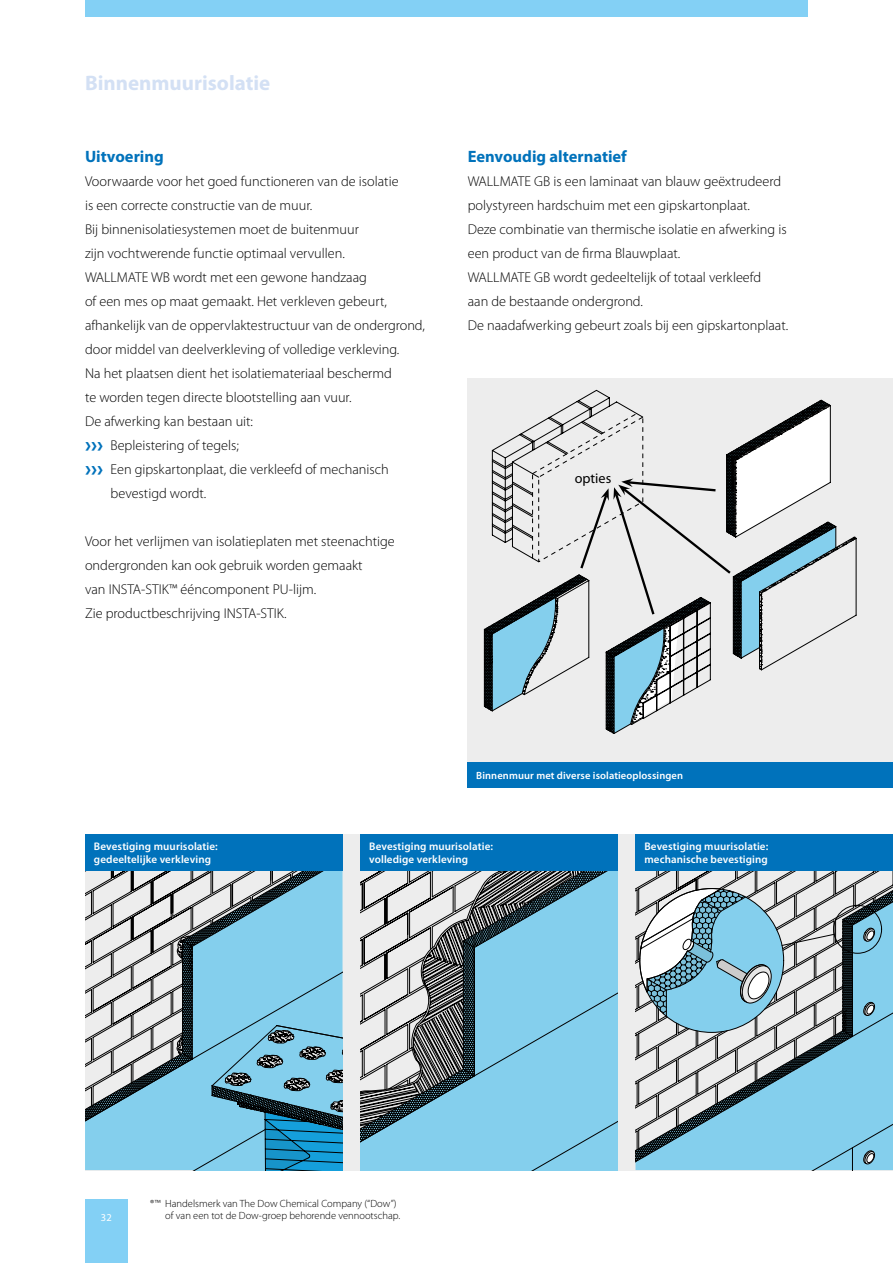
<style>
.page{position:relative;width:893px;height:1263px;background:#fff}
.page>*{position:absolute;margin:0;border:0;box-sizing:border-box;transform-origin:0 0}
.t1{font:700 21px "Myriad Pro";color:#d3e0f4}
.t2{font:700 16.5px "Myriad Pro";color:#0072bb}
.t3{font:300 14.25px/24px "Myriad Pro";color:#000}
.t4{font:14.25px "Myriad Pro";color:#000}
.t5{font:600 10.95px/12.6px "Myriad Pro";letter-spacing:.01em;color:#fff}
.t6{font:300 10.5px/12px "Myriad Pro";color:#000}
.t7{font:600 10.5px "Myriad Pro";letter-spacing:.01em;color:#fff}
.t8{font:10.5px "Myriad Pro";color:#fff}
.s1{font-weight:700;font-size:22.5px;color:#0072bb}
</style>
<div class="page">
<div style="left:85px;top:1199px;width:43px;height:64px;background:#83d0f5"></div>
<div style="left:85px;top:0;width:723px;height:17px;background:#83d0f5"></div>
<div style="left:85px;top:834px;width:808px;height:336px;background:#ededed"></div>
<svg style="left:85px;top:870px;width:533px;height:300px"></svg>
<svg style="left:360px;top:983px;width:258px;height:187px;background:#82b6ca"></svg>
<svg style="left:635px;top:870px;width:258px;height:300px"></svg>
<svg style="left:635px;top:919px;width:258px;height:249px"></svg>
<div style="left:468px;top:378px;width:425px;height:400px;background:#ededed"></div>
<svg style="left:484px;top:390px;width:372px;height:344px"></svg>
<div style="left:468px;top:762px;width:425px;height:25px;background:#0072bb"></div>
<div style="left:635px;top:834px;width:258px;height:36px;background:#0072bb"></div>
<div style="left:360px;top:834px;width:258px;height:36px;background:#0072bb"></div>
<div style="left:85px;top:834px;width:258px;height:36px;background:#0072bb"></div>
<h1 class="t1" style="left:85px;top:71px;width:187px">Binnenmuurisolatie</h1>
<p class="t2" style="left:85px;top:147px;width:80px">Uitvoering</p>
<p class="t3" style="left:85px;top:169px;width:315px">Voorwaarde voor het goed functioneren van de isolatie</p>
<p class="t3" style="left:85px;top:193px;width:229px">is een correcte constructie van de muur.</p>
<p class="t3" style="left:85px;top:217px;width:275px">Bij binnenisolatiesystemen moet de buitenmuur</p>
<p class="t3" style="left:85px;top:241px;width:261px">zijn vochtwerende functie optimaal vervullen.</p>
<p class="t3" style="left:85px;top:265px;width:283px">WALLMATE WB wordt met een gewone handzaag</p>
<p class="t3" style="left:85px;top:289px;width:303px">of een mes op maat gemaakt. Het verkleven gebeurt,</p>
<p class="t3" style="left:85px;top:313px;width:341px">afhankelijk van de oppervlaktestructuur van de ondergrond,</p>
<p class="t3" style="left:85px;top:337px;width:316px">door middel van deelverkleving of volledige verkleving.</p>
<p class="t3" style="left:85px;top:361px;width:308px">Na het plaatsen dient het isolatiemateriaal beschermd</p>
<p class="t3" style="left:85px;top:385px;width:268px">te worden tegen directe blootstelling aan vuur.</p>
<p class="t3" style="left:85px;top:409px;width:170px">De afwerking kan bestaan uit:</p>
<p class="t3" style="left:85px;top:433px;width:155px"><span class="s1">›››</span> Bepleistering of tegels;</p>
<p class="t3" style="left:85px;top:457px;width:305px"><span class="s1">›››</span> Een gipskartonplaat, die verkleefd of mechanisch</p>
<p class="t3" style="left:111px;top:481px;width:97px">bevestigd wordt.</p>
<p class="t3" style="left:85px;top:529px;width:311px">Voor het verlijmen van isolatieplaten met steenachtige ondergronden kan ook gebruik worden gemaakt<br>van INSTA-STIK™ ééncomponent PU-lijm.<br>Zie productbeschrijving INSTA-STIK.</p>
<p class="t2" style="left:468px;top:147px;width:161px">Eenvoudig alternatief</p>
<p class="t3" style="left:468px;top:169px;width:322px">WALLMATE GB is een laminaat van blauw geëxtrudeerd polystyreen hardschuim met een gipskartonplaat.<br>Deze combinatie van thermische isolatie en afwerking is een product van de firma Blauwplaat.<br>WALLMATE GB wordt gedeeltelijk of totaal verkleefd<br>aan de bestaande ondergrond.<br>De naadafwerking gebeurt zoals bij een gipskartonplaat.</p>
<p class="t4" style="left:575px;top:470px;width:38px">opties</p>
<p class="t7" style="left:476px;top:769px;width:208px">Binnenmuur met diverse isolatieoplossingen</p>
<p class="t5" style="left:94px;top:840px;width:125px">Bevestiging muurisolatie: gedeeltelijke verkleving</p>
<p class="t5" style="left:369px;top:840px;width:125px">Bevestiging muurisolatie: volledige verkleving</p>
<p class="t8" style="left:101px;top:1212px;width:12px">32</p>
<p class="t6" style="left:165px;top:1197px;width:237px;text-indent:-15px">®™ Handelsmerk van The Dow Chemical Company (“Dow”) of van een tot de Dow-groep behorende vennootschap.</p>
<p class="t5" style="left:644px;top:840px;width:125px">Bevestiging muurisolatie: mechanische bevestiging</p>
</div>
